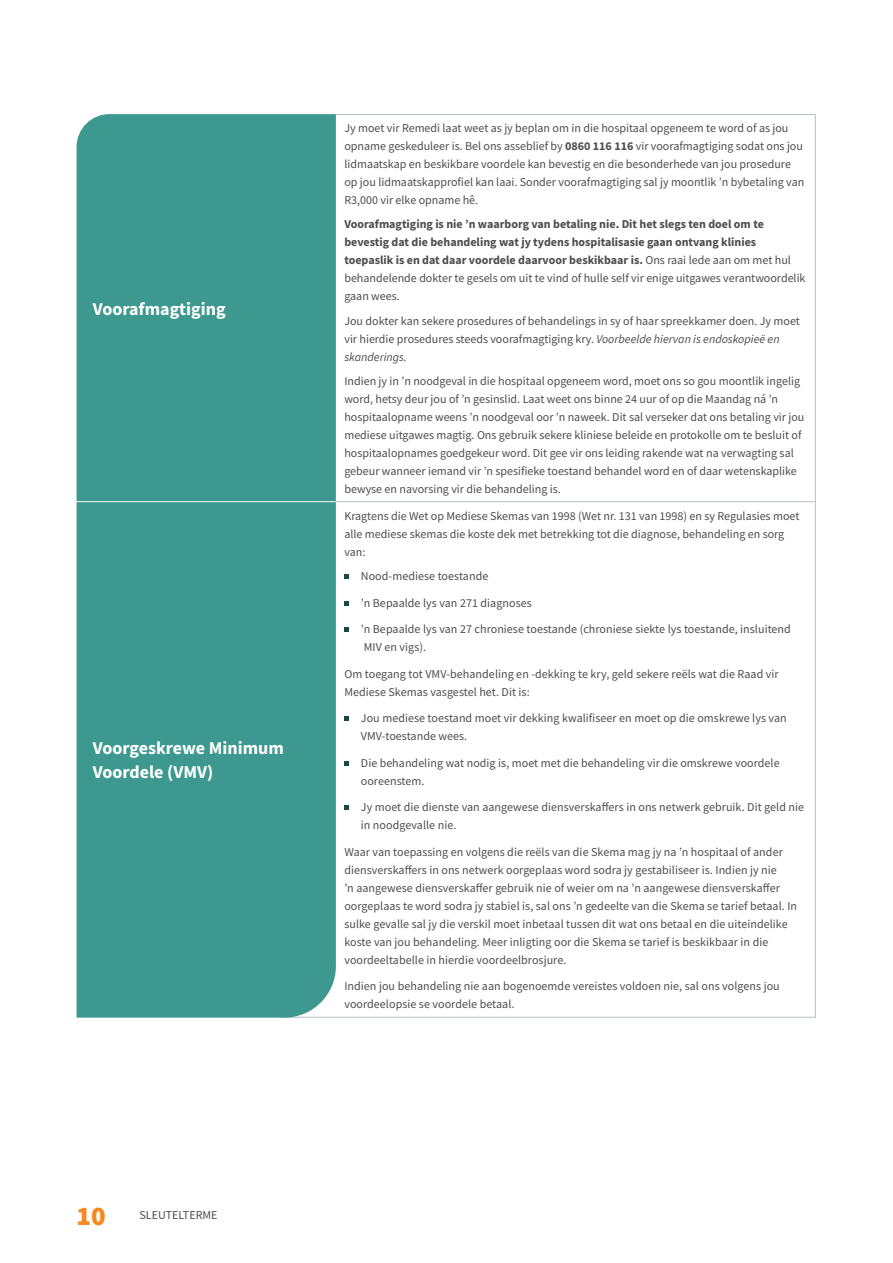
<style>
.page{position:relative;width:893px;height:1263px;background:#fff}
.page>*{position:absolute;margin:0;border:0;box-sizing:border-box;transform-origin:0 0}
.t1{font:900 27px "Source Sans Pro";color:#f6881f}
.t2{font:700 18px/24px "Source Sans Pro";color:#fff}
.t3{font:12px/18px "Source Sans Pro";color:#4d4d4f}
.t4{font:700 12px/18px "Source Sans Pro";color:#4d4d4f}
.t5{font:12px/18px "Source Sans Variable";letter-spacing:.005em;color:#4d4d4f}
.s1{font-weight:700}
.s2{font-weight:400}
.s3{font-style:italic}
.s4{font-family:"Source Sans Variable"}
</style>
<div class="page">
<hr style="left:279px;top:1017px;width:537px;height:1px;background:#b3c0c1">
<div style="left:77px;top:114px;width:259px;height:904px;background:#3d988f"></div>
<hr style="left:76px;top:501px;width:260px;height:1px;background:#fff">
<hr style="left:336px;top:114px;width:480px;height:1px;background:#b3c0c1">
<hr style="left:815px;top:115px;width:1px;height:386px;background:#b3c0c1">
<hr style="left:336px;top:501px;width:480px;height:1px;background:#b3c0c1">
<hr style="left:815px;top:502px;width:1px;height:516px;background:#b3c0c1">
<svg style="left:344px;top:574px;width:5px;height:5px"></svg>
<svg style="left:344px;top:601px;width:5px;height:4px"></svg>
<svg style="left:344px;top:627px;width:5px;height:5px"></svg>
<svg style="left:344px;top:716px;width:5px;height:5px"></svg>
<svg style="left:344px;top:761px;width:5px;height:4px"></svg>
<svg style="left:344px;top:805px;width:5px;height:5px"></svg>
<h2 class="t2" style="left:93px;top:297px;width:134px">Voorafmagtiging</h2>
<h2 class="t2" style="left:93px;top:736px;width:193px">Voorgeskrewe Minimum<br>Voordele (VMV)</h2>
<p class="t3" style="left:344px;top:119px;width:461px">Jy moet vir Remedi laat weet as jy beplan om in die hospitaal opgeneem te word of as jou opname geskeduleer is. Bel ons asseblief by <span class="s1">0860 116 116</span> vir voorafmagtiging sodat ons jou lidmaatskap en beskikbare voordele kan bevestig en die besonderhede van jou prosedure op jou lidmaatskapprofiel kan laai. Sonder voorafmagtiging sal jy moontlik ’n bybetaling van R3,000 vir elke opname hê.</p>
<p class="t4" style="left:344px;top:215px;width:463px">Voorafmagtiging is nie ’n waarborg van betaling nie. Dit het slegs ten doel om te bevestig dat die behandeling wat jy tydens hospitalisasie gaan ontvang klinies toepaslik is en dat daar voordele daarvoor beskikbaar is. <span class="s2">Ons raai lede aan om met hul behandelende dokter te gesels om uit te vind of hulle self vir enige uitgawes verantwoordelik gaan wees.</span></p>
<p class="t3" style="left:344px;top:312px;width:457px">Jou dokter kan sekere prosedures of behandelings in sy of haar spreekkamer doen. Jy moet vir hierdie prosedures steeds voorafmagtiging kry. <span class="s3">Voorbeelde hiervan is endoskopieë en skanderings.</span></p>
<p class="t3" style="left:344px;top:372px;width:462px">Indien jy in ’n noodgeval in die hospitaal opgeneem word, moet ons so gou moontlik ingelig word, hetsy deur jou of ’n gesinslid. Laat weet ons binne 24 uur of op die Maandag ná ’n hospitaalopname weens ’n noodgeval oor ’n naweek. Dit sal verseker dat ons betaling vir jou mediese uitgawes magtig. Ons gebruik sekere kliniese beleide en protokolle om te besluit of hospitaalopnames goedgekeur word. Dit gee vir ons leiding rakende wat na verwagting sal gebeur wanneer iemand vir ’n spesifieke toestand behandel word en of daar wetenskaplike bewyse en navorsing vir die behandeling is<span class="s4">.</span></p>
<p class="t3" style="left:344px;top:507px;width:456px">Kragtens die Wet op Mediese Skemas van 1998 (Wet nr. 131 van 1998) en sy Regulasies moet alle mediese skemas die koste dek met betrekking tot die diagnose, behandeling en sorg van:</p>
<p class="t3" style="left:361px;top:567px;width:129px">Nood-mediese toestande</p>
<p class="t3" style="left:361px;top:594px;width:172px">’n Bepaalde lys van 271 diagnoses</p>
<p class="t3" style="left:361px;top:620px;width:431px">’n Bepaalde lys van 27 chroniese toestande (chroniese siekte lys toestande, insluitend<br>MIV en vigs).</p>
<p class="t3" style="left:344px;top:665px;width:436px">Om toegang tot VMV-behandeling en -dekking te kry, geld sekere reëls wat die Raad vir<br>Mediese Skemas vasgestel het. Dit is:</p>
<p class="t3" style="left:361px;top:709px;width:427px">Jou mediese toestand moet vir dekking kwalifiseer en moet op die omskrewe lys van<br>VMV-toestande wees.</p>
<p class="t5" style="left:361px;top:754px;width:420px">Die behandeling wat nodig is, moet met die behandeling vir die omskrewe voordele ooreenstem.</p>
<p class="t3" style="left:361px;top:798px;width:445px">Jy moet die dienste van aangewese diensverskaffers in ons netwerk gebruik. Dit geld nie in noodgevalle nie.</p>
<p class="t3" style="left:344px;top:843px;width:454px">Waar van toepassing en volgens die reëls van die Skema mag jy na ’n hospitaal of ander diensverskaffers in ons netwerk oorgeplaas word sodra jy gestabiliseer is. Indien jy nie<br>’n aangewese diensverskaffer gebruik nie of weier om na ’n aangewese diensverskaffer oorgeplaas te word sodra jy stabiel is, sal ons ’n gedeelte van die Skema se tarief betaal. In sulke gevalle sal jy die verskil moet inbetaal tussen dit wat ons betaal en die uiteindelike koste van jou behandeling. Meer inligting oor die Skema se tarief is beskikbaar in die voordeeltabelle in hierdie voordeelbrosjure.</p>
<p class="t3" style="left:344px;top:977px;width:437px">Indien jou behandeling nie aan bogenoemde vereistes voldoen nie, sal ons volgens jou voordeelopsie se voordele betaal.</p>
<h1 class="t1" style="left:77px;top:1197px;width:31px">10</h1>
<p class="t5" style="left:140px;top:1206px;width:80px">SLEUTELTERME</p>
</div>
